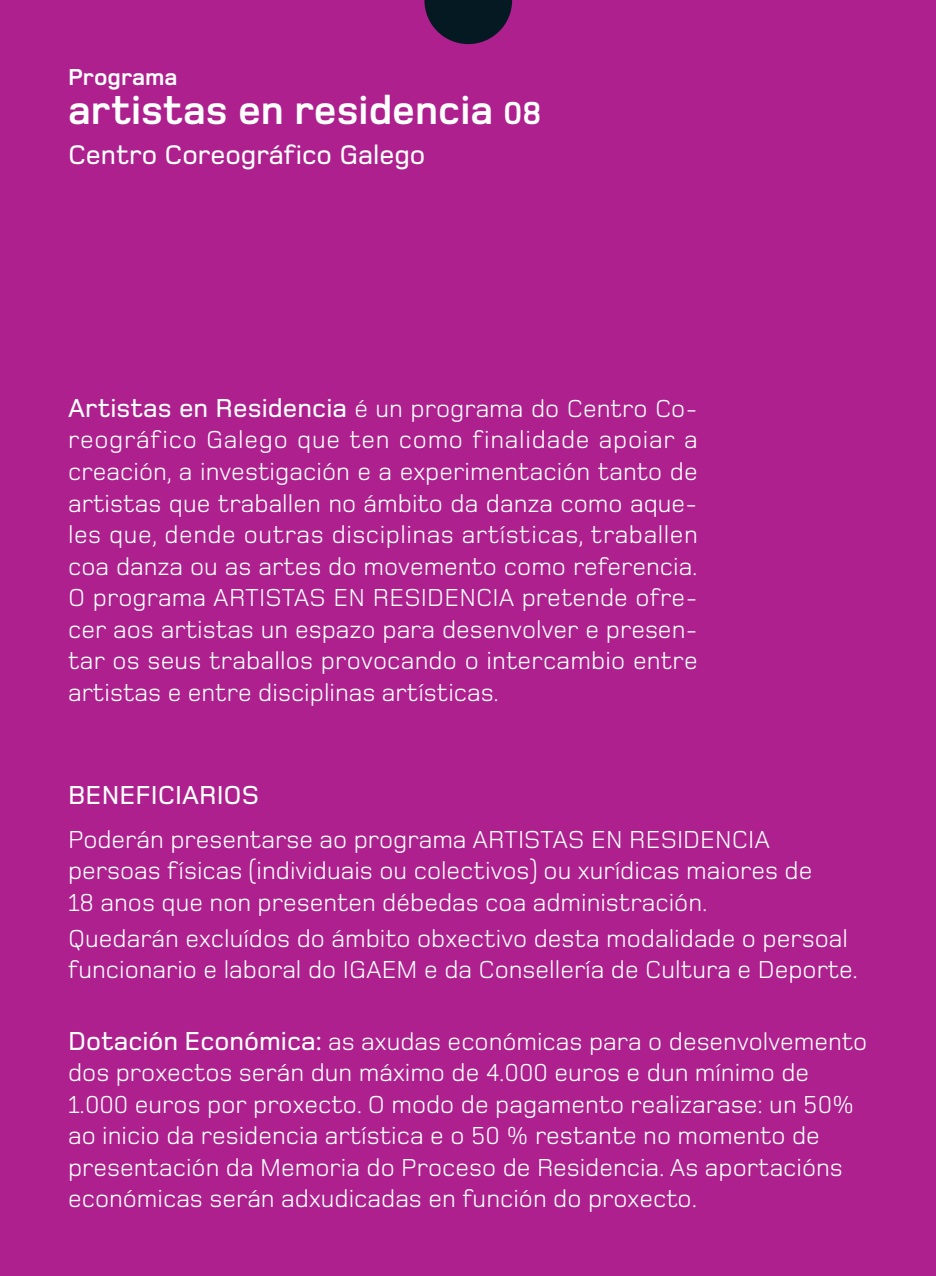
<style>
.page{position:relative;width:936px;height:1276px;background:#fff}
.page>*{position:absolute;margin:0;border:0;box-sizing:border-box;transform-origin:0 0}
.t1{font:700 42px "Foundry Monoline";color:#fff}
.t2{font:500 27.9px "Foundry Monoline";color:#fff}
.t3{font:500 27px "Foundry Monoline";color:#fff}
.t4{font:25.5px/31.5px "Foundry Monoline";color:#fff}
.t5{font:700 24px "Foundry Monoline";color:#fff}
.s1{font-size:33px}
.s2{font-weight:500;font-size:27px}
</style>
<div class="page">
<div style="left:0;top:0;width:935px;height:1276px;background:#ad208e"></div>
<svg style="left:424px;top:0;width:88px;height:44px"></svg>
<p class="t5" style="left:68px;top:69px;width:111px">Programa</p>
<h1 class="t1" style="left:68px;top:95px;width:474px">artistas en residencia <span class="s1">08</span></h1>
<p class="t2" style="left:68px;top:144px;width:359px">Centro Coreográfico Galego</p>
<p class="t4" style="left:68px;top:395px;width:631px;text-align:justify"><span class="s2">Artistas en Residencia</span> é un programa do Centro Co&shy;reo gráfico Galego que ten como finalidade apoiar a creación, a investigación e a experimentación tanto de artistas que traballen no ámbito da danza como aque&shy;les que, dende outras disciplinas artísticas, traballen coa danza ou as artes do movemento como referencia.<br>O programa ARTISTAS EN RESIDENCIA pretende ofre&shy;cer aos artistas un espazo para desenvolver e presen&shy;tar os seus traballos provocando o intercambio entre artistas e entre disciplinas artísticas.</p>
<p class="t3" style="left:68px;top:785px;width:193px">BENEFICIARIOS</p>
<p class="t4" style="left:68px;top:825px;width:745px">Poderán presentarse ao programa ARTISTAS EN RESIDENCIA persoas físicas (individuais ou colectivos) ou xurídicas maiores de<br>18 anos que non presenten débedas coa administración.</p>
<p class="t4" style="left:68px;top:924px;width:791px">Quedarán excluídos do ámbito obxectivo desta modalidade o persoal funcionario e laboral do IGAEM e da Consellería de Cultura e Deporte.</p>
<p class="t4" style="left:68px;top:1027px;width:800px"><span class="s2">Dotación Económica:</span> as axudas económicas para o desenvolvemento dos proxectos serán dun máximo de 4.000 euros e dun mínimo de 1.000 euros por proxecto. O modo de pagamento realizarase: un 50% ao inicio da residencia artística e o 50 % restante no momento de presentación da Memoria do Proceso de Residencia. As aportacións económicas serán adxudicadas en función do proxecto.</p>
</div>
